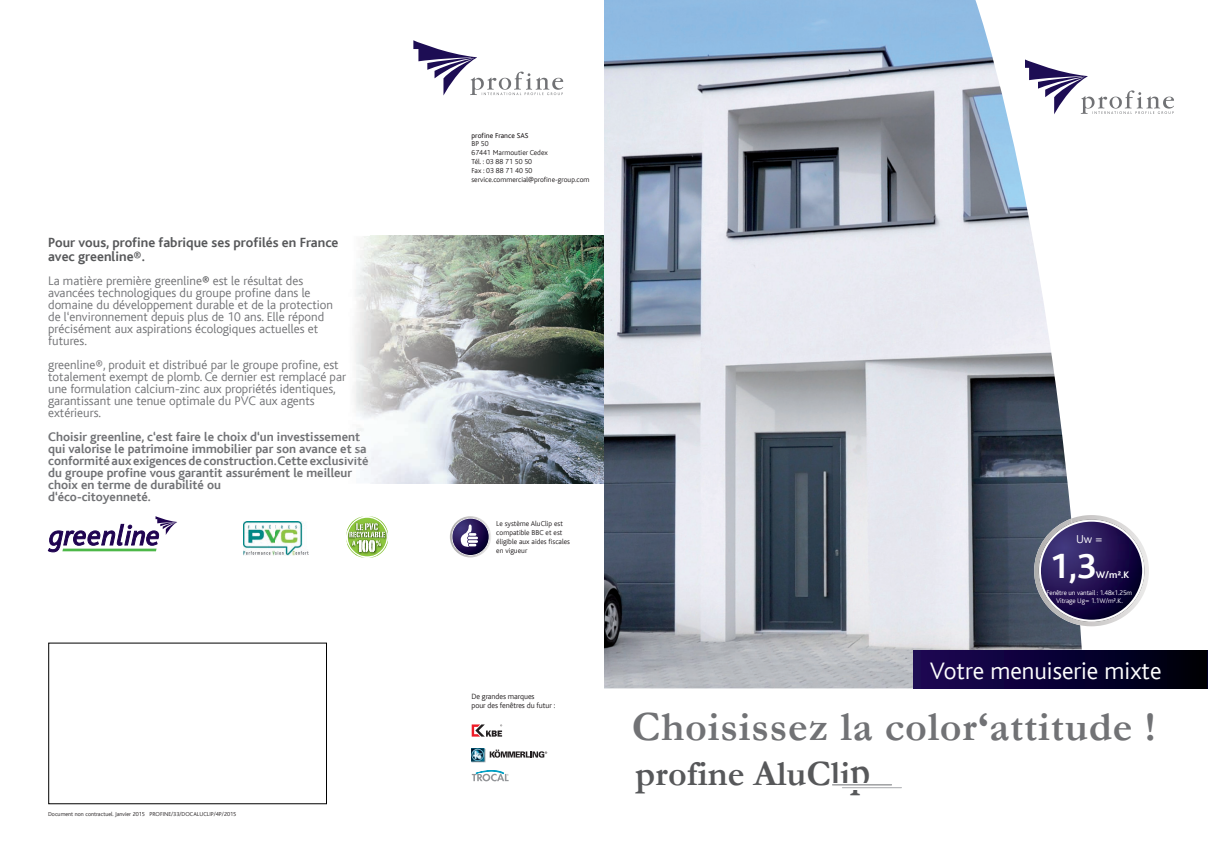
<style>
.page{position:relative;width:1208px;height:859px;background:#fff}
.page>*{position:absolute;margin:0;border:0;box-sizing:border-box;transform-origin:0 0}
.t1{font:700 42px "Garamond";letter-spacing:.02em;color:#717275}
.t2{font:700 36px "Garamond";color:#57585a}
.t3{font:700 36px "Bliss";color:#fff}
.t4{font:300 25px "Bliss";color:#fff}
.t5{font:700 14px/14.4px "Bliss";color:#57585a}
.t6{font:300 13px/12px "Bliss";color:#717275}
.t7{font:700 13px/12px "Bliss";color:#717275}
.t8{font:300 12px "Bliss";color:#fff}
.t9{font:700 10px "Bliss";color:#fff}
.t10{font:300 8px/9px "Bliss";letter-spacing:-.01em;color:#231f20}
.t11{font:300 7.5px/9px "Bliss";color:#231f20}
.t12{font:7.5px "Bliss";color:#231f20}
.t13{font:300 7px/8px "Bliss";letter-spacing:-.01em;color:#fff;text-align:center}
.t14{font:300 6px "Bliss";color:#231f20}
.s1{font-weight:700;color:#57585a}
.s2{color:#727376}
.s3{color:#747579}
.s4{color:#76787b}
.s5{color:#737579}
.s6{color:#747679}
.s7{font-size:43.9px}
</style>
<div class="page">
<img style="left:604px;top:0;width:480px;height:688px">
<svg style="left:1025px;top:59px;width:149px;height:55px"></svg>
<svg style="left:832px;top:784px;width:70px;height:5px"></svg>
<hr style="left:832px;top:784px;width:59px;height:1px;background:#717275">
<hr style="left:842px;top:787px;width:59px;height:1px;background:#a8a9ad">
<svg style="left:413px;top:40px;width:150px;height:56px"></svg>
<svg style="left:48px;top:516px;width:129px;height:36px"></svg>
<svg style="left:472px;top:770px;width:36px;height:11px"></svg>
<svg style="left:472px;top:724px;width:30px;height:13px"></svg>
<svg style="left:490px;top:750px;width:57px;height:8px"></svg>
<img style="left:471px;top:748px;width:14px;height:14px">
<img style="left:354px;top:236px;width:250px;height:247px">
<img style="left:354px;top:432px;width:6px;height:12px">
<img style="left:354px;top:444px;width:13px;height:12px">
<img style="left:354px;top:456px;width:15px;height:12px">
<svg style="left:354px;top:456px;width:13px;height:1px"></svg>
<img style="left:244px;top:522px;width:64px;height:33px">
<svg style="left:346px;top:516px;width:42px;height:42px"></svg>
<img style="left:1071px;top:515px;width:42px;height:111px">
<img style="left:1034px;top:519px;width:46px;height:106px">
<img style="left:1038px;top:519px;width:106px;height:103px">
<img style="left:1041px;top:522px;width:101px;height:98px">
<img style="left:450px;top:516px;width:41px;height:41px">
<img style="left:451px;top:518px;width:38px;height:38px;border-radius:19px">
<svg style="left:452px;top:518px;width:37px;height:38px"></svg>
<img style="left:452px;top:519px;width:37px;height:36px;border-radius:18px">
<svg style="left:460px;top:524px;width:18px;height:23px"></svg>
<div style="left:48px;top:643px;width:279px;height:161px;border:1px solid #000"></div>
<div style="left:914px;top:651px;width:294px;height:37px;background:linear-gradient(to right,#1b0659,#000009)"></div>
<p class="t5" style="left:48px;top:235px;width:292px">Pour vous, profine fabrique ses profilés en France avec greenline®.</p>
<p class="t6" style="left:48px;top:275px;width:286px">La matière première greenline<span class="s1">®</span> est le résultat des avancées technologiques du groupe profine dans le domaine du développement durable et de la protection de l‘environnement depuis plus de 10 ans. Elle répond précisément aux aspirations écologiques actuelles et futures.</p>
<p class="t6" style="left:48px;top:359px;width:299px">greenline®, produit et distribué par le groupe profine, est totalement exempt de plomb. Ce dernier est remplacé par une formulation calcium-zinc aux propriétés identiques, garantissant une tenue optimale du PVC aux agents extérieurs.</p>
<p class="t7" style="left:48px;top:431px;width:322px">Choisir greenline, c‘est faire le choix d‘un investisseme<span class="s2">n</span><span class="s3">t </span>qui valorise le patrimoine immobilier par son avance et <span class="s3">s</span><span class="s4">a </span>conformité aux exigences de construction. Cette exclusiv<span class="s5">i</span><span class="s6">t</span><span class="s4">é </span>du groupe profine vous garantit assurément le meilleu<span class="s2">r </span>choix en terme de durabilité ou<br>d‘éco-citoyenneté.</p>
<p class="t14" style="left:48px;top:810px;width:190px">Document non contractuel. Janvier 2015 PROFINE/33/DOCALUCLIP/4P/2015</p>
<p class="t12" style="left:471px;top:131px;width:59px">profine France SAS</p>
<p class="t11" style="left:471px;top:139px;width:120px">BP 50<br>67441 Marmoutier Cedex<br>Tél. : 03 88 71 50 50<br>Fax : 03 88 71 40 50 service.commercial@profine-group.com</p>
<p class="t11" style="left:496px;top:519px;width:75px">Le système AluClip est compatible BBC et est éligible aux aides fiscales en vigueur</p>
<p class="t10" style="left:471px;top:692px;width:85px">De grandes marques<br>pour des fenêtres du futur :</p>
<p class="t8" style="left:1076px;top:533px;width:28px">Uw =</p>
<h2 class="t3" style="left:1049px;top:548px;width:48px">1,3</h2>
<p class="t9" style="left:1096px;top:570px;width:35px">W/m².K</p>
<p class="t13" style="left:1046px;top:589px;width:87px">Fenêtre un vantail : 1.48x1.25m<br>Vitrage Ug= 1.1W/m².K.</p>
<h3 class="t4" style="left:929px;top:657px;width:233px">Votre menuiserie mixte</h3>
<h1 class="t1" style="left:632px;top:701px;width:525px">Choisissez la color‘attitude !</h1>
<h2 class="t2" style="left:635px;top:752px;width:236px">profine AluCli<span class="s7">p</span></h2>
</div>
